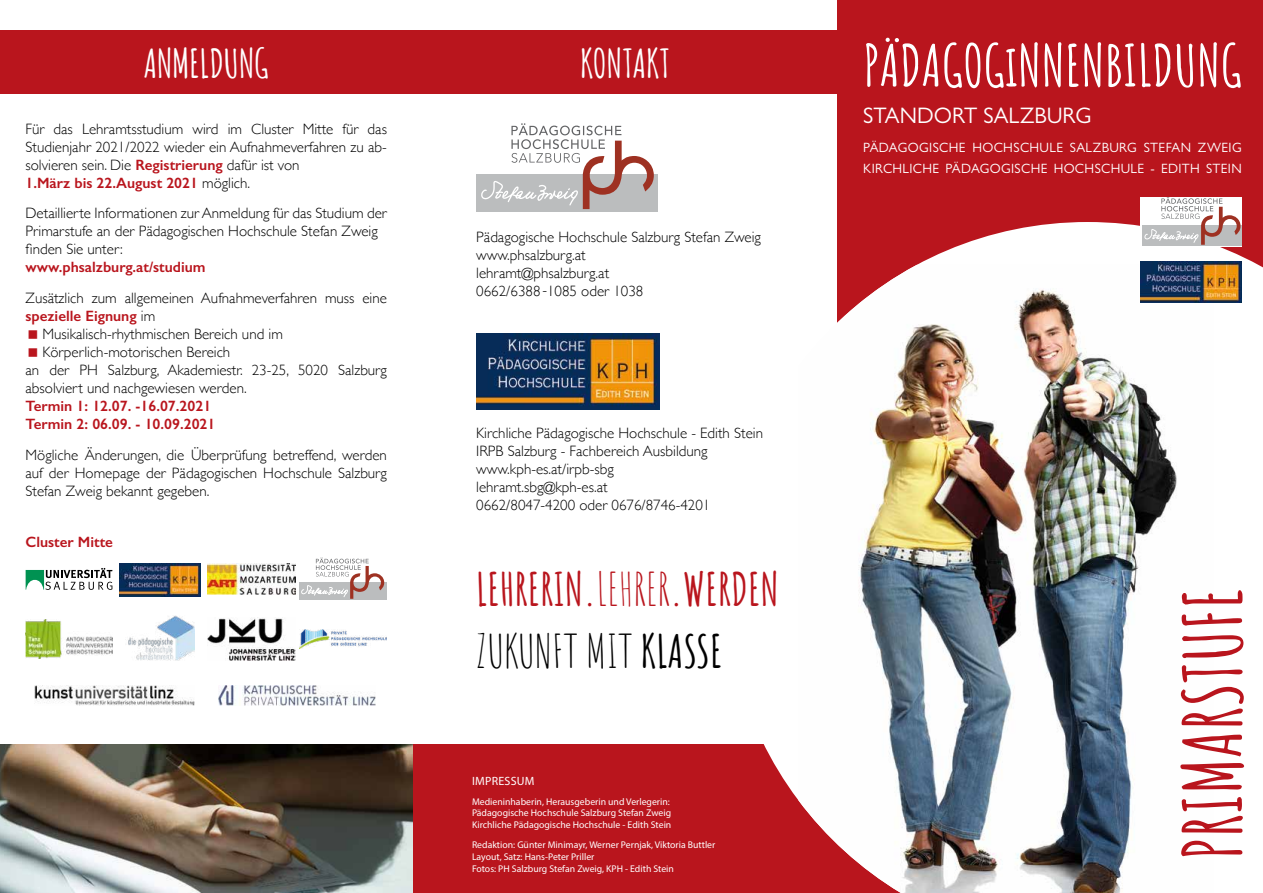
<style>
.page{position:relative;width:1263px;height:893px;background:#fff}
.page>*{position:absolute;margin:0;border:0;box-sizing:border-box;transform-origin:0 0}
.t1{font:700 79.5px "Amatic SC";color:#b9151d}
.t2{font:700 57px "Amatic SC";letter-spacing:.005em;color:#fff}
.t3{font:700 45px/62.6px "Amatic SC";color:#b9151d}
.t4{font:700 39px "Amatic SC";letter-spacing:-.015em;color:#fff}
.t5{font:22.5px "Gill Sans Nova";color:#fff}
.t6{font:300 15px/18px "Gill Sans";color:#000}
.t7{font:600 15px/18px "Gill Sans";color:#b9151d}
.t8{font:13.5px/21px "Gill Sans Nova";letter-spacing:.025em;color:#fff}
.t9{font:12px "Myriad Pro";letter-spacing:.02em;color:#fff}
.t10{font:9.75px/11.7px "Myriad Pro";color:#fff}
.s1{font-weight:600;color:#b9151d}
.s2{font-weight:300;color:#000}
.s3{font-weight:400}
.s4{font-weight:400;color:#000}
.s5{color:#000}
</style>
<div class="page">
<div style="left:412px;top:744px;width:426px;height:149px;background:#b9151d"></div>
<div style="left:838px;top:0;width:425px;height:893px;background:#b9151d"></div>
<svg style="left:763px;top:222px;width:500px;height:671px;fill:#fff"></svg>
<img style="left:798px;top:265px;width:415px;height:628px">
<img style="left:1140px;top:262px;width:102px;height:40px">
<div style="left:1140px;top:197px;width:102px;height:49px;background:#fff"></div>
<div style="left:1142px;top:225px;width:100px;height:21px;background:#bbbdbe"></div>
<svg style="left:1144px;top:197px;width:96px;height:48px"></svg>
<div style="left:0;top:30px;width:846px;height:64px;background:#b9151d"></div>
<img style="left:0;top:744px;width:412px;height:149px">
<img style="left:476px;top:334px;width:183px;height:76px">
<div style="left:476px;top:174px;width:182px;height:38px;background:#bbbdbe"></div>
<svg style="left:481px;top:123px;width:173px;height:86px"></svg>
<svg style="left:26px;top:568px;width:86px;height:22px"></svg>
<img style="left:26px;top:619px;width:87px;height:39px">
<img style="left:34px;top:685px;width:161px;height:21px">
<img style="left:120px;top:563px;width:81px;height:34px">
<img style="left:128px;top:615px;width:67px;height:46px">
<img style="left:208px;top:563px;width:87px;height:32px">
<img style="left:208px;top:617px;width:87px;height:44px">
<img style="left:219px;top:686px;width:156px;height:20px">
<div style="left:299px;top:582px;width:87px;height:18px;background:#bbbdbe"></div>
<svg style="left:301px;top:558px;width:83px;height:41px"></svg>
<img style="left:299px;top:629px;width:87px;height:19px">
<h3 class="t4" style="left:144px;top:33px;width:127px">ANMELDUNG</h3>
<h3 class="t4" style="left:580px;top:33px;width:92px">KONTAKT</h3>
<p class="t6" style="left:26px;top:119px;width:363px">Für das Lehramtsstudium wird im Cluster Mitte für das Studienjahr 2021/2022 wieder ein Aufnahmeverfahren zu ab&shy;solvieren sein. Die <span class="s1">Registrierung</span> dafür ist von<br><span class="s1">1.März bis 22.August 2021</span> möglich.</p>
<p class="t6" style="left:26px;top:204px;width:363px">Detaillierte Informationen zur Anmeldung für das Studium der<br>Primarstufe an der Pädagogischen Hochschule Stefan Zweig finden Sie unter:</p>
<p class="t7" style="left:26px;top:258px;width:182px">www.phsalzburg.at/studium</p>
<p class="t6" style="left:26px;top:289px;width:363px">Zusätzlich zum allgemeinen Aufnahmeverfahren muss eine</p>
<p class="t7" style="left:26px;top:307px;width:131px">spezielle Eignung <span class="s2">im</span></p>
<p class="t6" style="left:43px;top:325px;width:242px">Musikalisch-rhythmischen Bereich und im</p>
<p class="t6" style="left:43px;top:343px;width:189px">Körperlich-motorischen Bereich</p>
<p class="t6" style="left:26px;top:361px;width:363px">an der PH Salzburg, Akademiestr. 23-25, 5020 Salzburg</p>
<p class="t6" style="left:26px;top:379px;width:223px">absolviert und nachgewiesen werden.</p>
<p class="t7" style="left:26px;top:397px;width:191px">Termin 1: 12.07. -16.07.2021<br>Termin 2: 06.09. - 10.09.2021</p>
<p class="t6" style="left:26px;top:445px;width:363px;text-align:justify">Mögliche Änderungen, die Überprüfung betreffend, werden auf der Homepage der Pädagogischen Hochschule Salzburg Stefan Zweig bekannt gegeben.</p>
<p class="t7" style="left:26px;top:532px;width:89px">Cluster Mitte</p>
<p class="t6" style="left:476px;top:227px;width:286px">Pädagogische Hochschule Salzburg Stefan Zweig www.phsalzburg.at<br>lehramt@phsalzburg.at<br>0662/6388 -1085 oder 1038</p>
<p class="t6" style="left:476px;top:423px;width:288px">Kirchliche Pädagogische Hochschule - Edith Stein IRPB Salzburg - Fachbereich Ausbildung www.kph-es.at/irpb-sbg<br>lehramt.sbg@kph-es.at<br>0662/8047-4200 oder 0676/8746-4201</p>
<h3 class="t3" style="left:476px;top:555px;width:304px">LEHRERIN.<span class="s3">LEHRER</span>.WERDEN<br><span class="s4">ZUKUNFT MIT</span> <span class="s5">KLASSE</span></h3>
<p class="t9" style="left:472px;top:773px;width:64px">IMPRESSUM</p>
<p class="t10" style="left:472px;top:795px;width:201px">Medieninhaberin, Herausgeberin und Verlegerin:<br>Pädagogische Hochschule Salzburg Stefan Zweig<br>Kirchliche Pädagogische Hochschule - Edith Stein</p>
<p class="t10" style="left:472px;top:839px;width:245px">Redaktion: Günter Minimayr, Werner Pernjak, Viktoria Buttler<br>Layout, Satz: Hans-Peter Priller<br>Fotos: PH Salzburg Stefan Zweig, KPH - Edith Stein</p>
<h2 class="t2" style="left:863px;top:22px;width:380px">PÄDAGOGiNNENBILDUNG</h2>
<h3 class="t5" style="left:863px;top:101px;width:230px">STANDORT SALZBURG</h3>
<p class="t8" style="left:863px;top:137px;width:380px">PÄDAGOGISCHE HOCHSCHULE SALZBURG STEFAN ZWEIG<br>KIRCHLICHE PÄDAGOGISCHE HOCHSCHULE - EDITH STEIN</p>
<h1 class="t1" style="left:1151px;top:860px;width:275px;rotate:-90deg">PRIMARSTUFE</h1>
</div>
